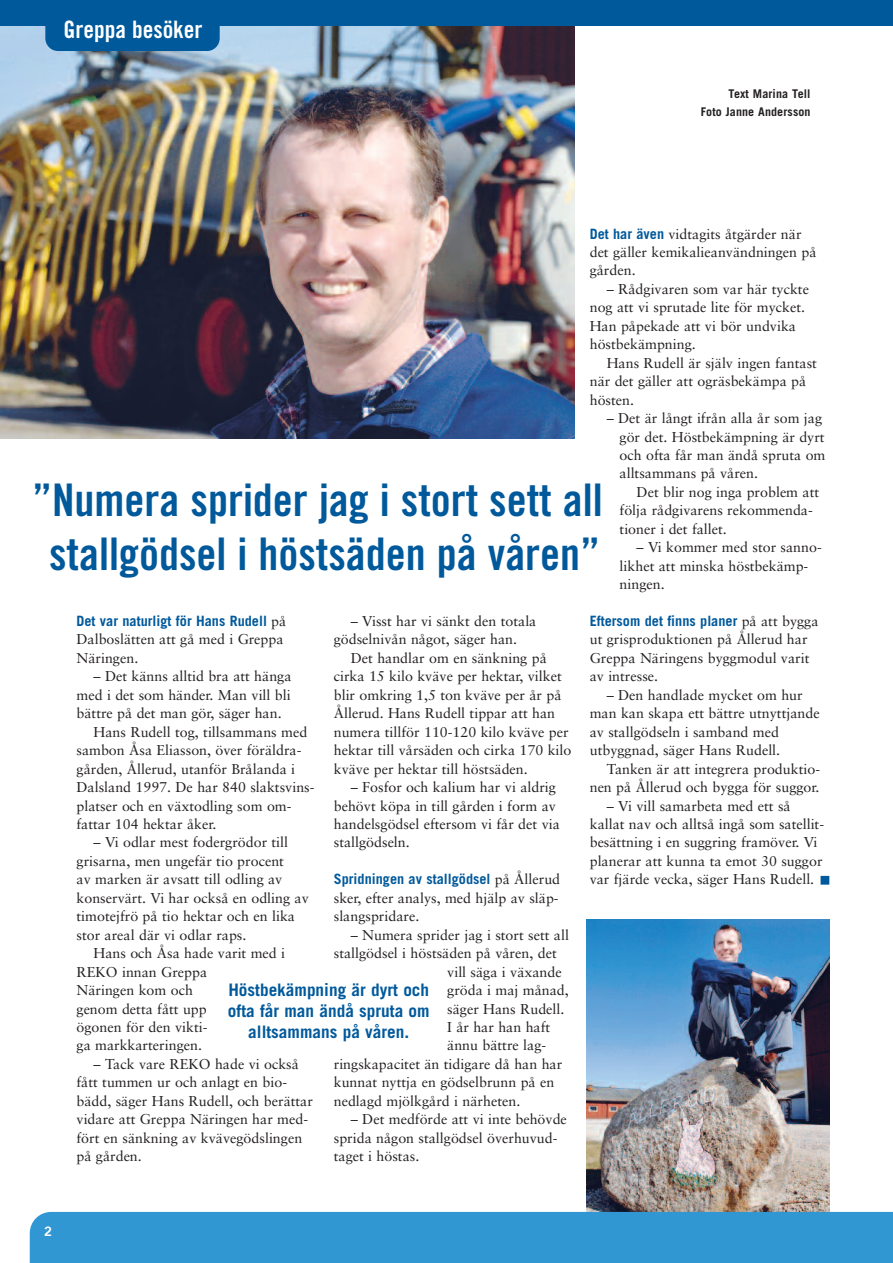
<style>
.page{position:relative;width:893px;height:1263px;background:#fff}
.page>*{position:absolute;margin:0;border:0;box-sizing:border-box;transform-origin:0 0}
.t1{font:45px/54px "Trade Gothic Bold Cond Twenty";color:#00599b;text-align:center}
.t2{font:24px "Trade Gothic Bold Cond Twenty";color:#fff}
.t3{font:700 17.25px/21px "Trade Gothic";color:#00599b;text-align:center}
.t4{font:14.25px/18.5px "Sabon";color:#231f20}
.t5{font:700 14.25px "Trade Gothic";color:#00599b}
.t6{font:13.05px "Trade Gothic Bold Two";color:#fff}
.t7{font:700 12px/18px "Trade Gothic";letter-spacing:.01em;color:#231f20;text-align:right}
.s1{font-family:"Trade Gothic";font-weight:700;color:#00599b}
.s2{font-family:"Sabon";font-weight:400;color:#231f20}
</style>
<div class="page">
<img style="left:587px;top:919px;width:242px;height:293px">
<img style="left:0;top:26px;width:574px;height:412px">
<div style="left:0;top:0;width:893px;height:26px;background:#00599b"></div>
<div style="left:30px;top:1212px;width:863px;height:51px;background:#3197d3"></div>
<div style="left:45px;top:13px;width:175px;height:38px;background:#00599b;border-radius:13px"></div>
<div style="left:821px;top:876px;width:8px;height:8px;background:#00599b"></div>
<h2 class="t2" style="left:64px;top:21px;width:141px">Greppa besöker</h2>
<p class="t7" style="left:701px;top:86px;width:111px">Text Marina Tell<br>Foto Janne Andersson</p>
<p class="t4" style="left:590px;top:225px;width:228px"><span class="s1">Det har även</span> vidtagits åtgärder när det gäller kemikalieanvändningen på gården.</p>
<p class="t4" style="left:590px;top:281px;width:221px;text-indent:17px">– Rådgivaren som var här tyckte nog att vi sprutade lite för mycket.<br>Han påpekade att vi bör undvika höstbekämpning.</p>
<p class="t4" style="left:590px;top:355px;width:229px;text-indent:17px">Hans Rudell är själv ingen fantast när det gäller att ogräsbekämpa på hösten.</p>
<p class="t4" style="left:620px;top:410px;width:207px;text-indent:-13px">– Det är långt ifrån alla år som jag gör det. Höstbekämpning är dyrt och ofta får man ändå spruta om alltsammans på våren.</p>
<p class="t4" style="left:620px;top:484px;width:201px;text-indent:17px">Det blir nog inga problem att följa rådgivarens rekommenda&shy;tioner i det fallet.</p>
<p class="t4" style="left:620px;top:539px;width:204px;text-indent:17px">– Vi kommer med stor sanno&shy;likhet att minska höstbekämp&shy;ningen.</p>
<p class="t5" style="left:590px;top:616px;width:230px">Eftersom det finns planer <span class="s2">på att bygga</span></p>
<p class="t4" style="left:590px;top:631px;width:221px">ut grisproduktionen på Ållerud har<br>Greppa Näringens byggmodul varit av intresse.</p>
<p class="t4" style="left:590px;top:687px;width:231px;text-indent:17px">– Den handlade mycket om hur man kan skapa ett bättre utnyttjande av stallgödseln i samband med utbyggnad, säger Hans Rudell.</p>
<p class="t4" style="left:590px;top:761px;width:232px;text-align:right">Tanken är att integrera produktio&shy;nen på Ållerud och bygga för suggor.</p>
<p class="t4" style="left:590px;top:797px;width:236px;text-indent:17px">– Vi vill samarbeta med ett så kallat nav och alltså ingå som satellit&shy;besättning i en suggring framöver. Vi planerar att kunna ta emot 30 suggor var fjärde vecka, säger Hans Rudell.</p>
<h1 class="t1" style="left:32px;top:476px;width:572px">”Numera sprider jag i stort sett all stallgödsel i höstsäden på våren”</h1>
<p class="t4" style="left:334px;top:613px;width:204px;text-indent:17px">– Visst har vi sänkt den totala gödselnivån något, säger han.</p>
<p class="t4" style="left:334px;top:650px;width:239px;text-indent:17px">Det handlar om en sänkning på cirka 15 kilo kväve per hektar, vilket blir omkring 1,5 ton kväve per år på Ållerud. Hans Rudell tippar att han numera tillför 110-120 kilo kväve per hektar till vårsäden och cirka 170 kilo kväve per hektar till höstsäden.</p>
<p class="t4" style="left:334px;top:779px;width:228px;text-indent:17px">– Fosfor och kalium har vi aldrig behövt köpa in till gården i form av handelsgödsel eftersom vi får det via stallgödseln.</p>
<p class="t5" style="left:334px;top:874px;width:228px">Spridningen av stallgödsel <span class="s2">på Ållerud</span></p>
<p class="t4" style="left:334px;top:890px;width:226px">sker, efter analys, med hjälp av släp&shy;slangspridare.</p>
<p class="t4" style="left:351px;top:927px;width:220px">– Numera sprider jag i stort sett all</p>
<p class="t4" style="left:334px;top:945px;width:224px">stallgödsel i höstsäden på våren, det</p>
<p class="t4" style="left:447px;top:963px;width:116px">vill säga i växande</p>
<p class="t4" style="left:447px;top:982px;width:123px">gröda i maj månad,</p>
<p class="t4" style="left:447px;top:1000px;width:119px">säger Hans Rudell.</p>
<p class="t4" style="left:447px;top:1019px;width:104px">I år har han haft</p>
<p class="t4" style="left:447px;top:1037px;width:100px">ännu bättre lag-</p>
<p class="t4" style="left:334px;top:1056px;width:230px">ringskapacitet än tidigare då han har</p>
<p class="t4" style="left:334px;top:1074px;width:222px">kunnat nyttja en gödselbrunn på en</p>
<p class="t4" style="left:334px;top:1093px;width:188px">nedlagd mjölkgård i närheten.</p>
<p class="t4" style="left:334px;top:1111px;width:235px;text-indent:17px">– Det medförde att vi inte behövde sprida någon stallgödsel överhuvud&shy;taget i höstas.</p>
<p class="t5" style="left:77px;top:616px;width:211px">Det var naturligt för Hans Rudell <span class="s2">på</span></p>
<p class="t4" style="left:77px;top:631px;width:209px">Dalboslätten att gå med i Greppa<br>Näringen.</p>
<p class="t4" style="left:94px;top:668px;width:199px">– Det känns alltid bra att hänga</p>
<p class="t4" style="left:77px;top:687px;width:216px">med i det som händer. Man vill bli</p>
<p class="t4" style="left:77px;top:705px;width:207px">bättre på det man gör, säger han.</p>
<p class="t4" style="left:94px;top:724px;width:215px">Hans Rudell tog, tillsammans med</p>
<p class="t4" style="left:77px;top:742px;width:226px">sambon Åsa Eliasson, över föräldra-</p>
<p class="t4" style="left:77px;top:761px;width:220px">gården, Ållerud, utanför Brålanda i</p>
<p class="t4" style="left:77px;top:779px;width:240px">Dalsland 1997. De har 840 slaktsvins-</p>
<p class="t4" style="left:77px;top:797px;width:216px">platser och en växtodling som om-</p>
<p class="t4" style="left:77px;top:816px;width:141px">fattar 104 hektar åker.</p>
<p class="t4" style="left:94px;top:834px;width:196px">– Vi odlar mest fodergrödor till</p>
<p class="t4" style="left:77px;top:853px;width:209px">grisarna, men ungefär tio procent</p>
<p class="t4" style="left:77px;top:871px;width:207px">av marken är avsatt till odling av</p>
<p class="t4" style="left:77px;top:890px;width:234px">konservärt. Vi har också en odling av</p>
<p class="t4" style="left:77px;top:908px;width:220px">timotejfrö på tio hektar och en lika</p>
<p class="t4" style="left:77px;top:927px;width:171px">stor areal där vi odlar raps.</p>
<p class="t4" style="left:94px;top:945px;width:193px">Hans och Åsa hade varit med i</p>
<p class="t4" style="left:77px;top:963px;width:132px">REKO innan Greppa</p>
<p class="t4" style="left:77px;top:982px;width:118px">Näringen kom och</p>
<p class="t4" style="left:77px;top:1000px;width:132px">genom detta fått upp</p>
<p class="t4" style="left:77px;top:1019px;width:133px">ögonen för den vikti-</p>
<p class="t4" style="left:77px;top:1037px;width:127px">ga markkarteringen.</p>
<p class="t4" style="left:77px;top:1056px;width:238px;text-indent:17px">– Tack vare REKO hade vi också fått tummen ur och anlagt en bio&shy;bädd, säger Hans Rudell, och berättar vidare att Greppa Näringen har med&shy;fört en sänkning av kvävegödslingen på gården.</p>
<p class="t3" style="left:228px;top:980px;width:203px">Höstbekämpning är dyrt och ofta får man ändå spruta om alltsammans på våren.</p>
<p class="t6" style="left:44px;top:1226px;width:9px">2</p>
</div>
